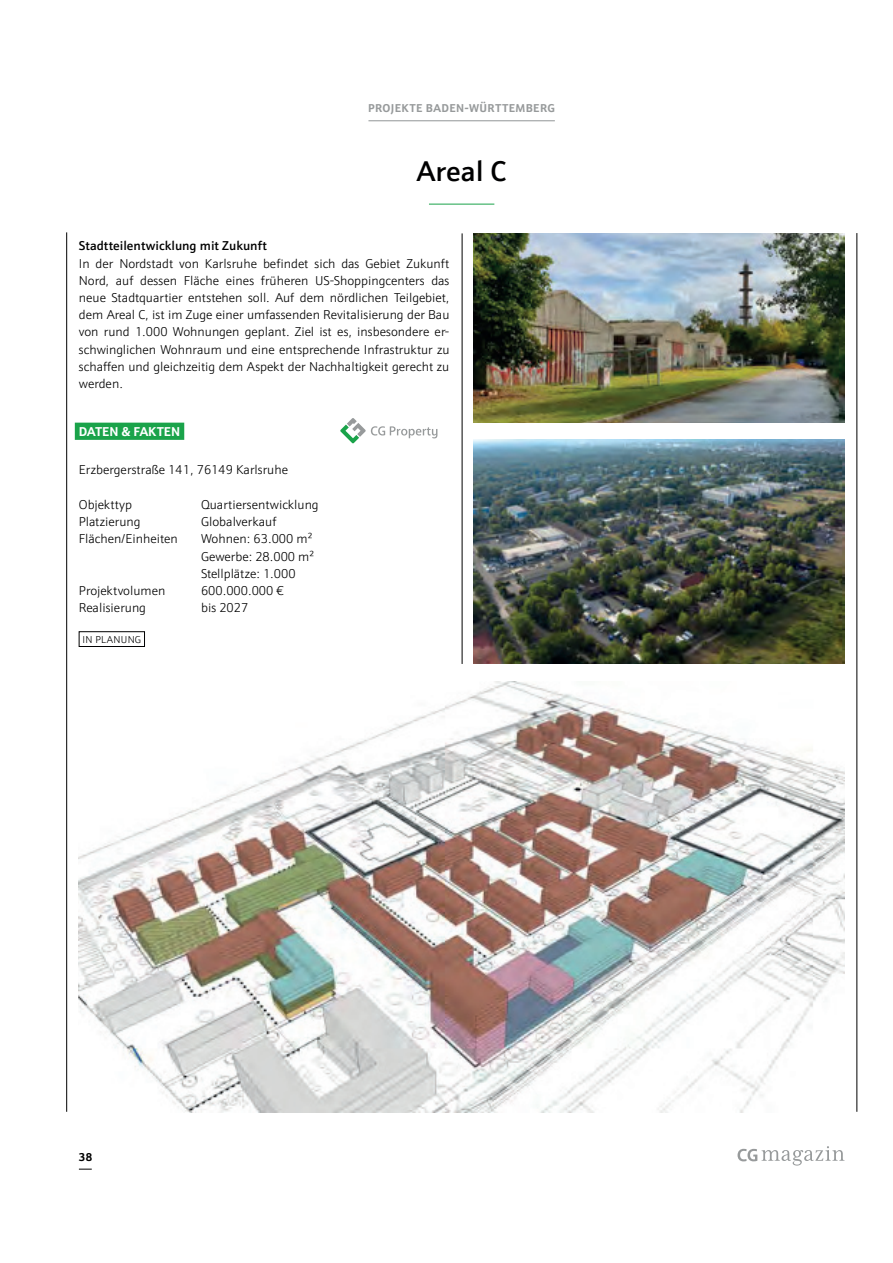
<style>
.page{position:relative;width:893px;height:1263px;background:#fff}
.page>*{position:absolute;margin:0;border:0;box-sizing:border-box;transform-origin:0 0}
.t1{font:500 28.8px "Schnebel Sans Pro";color:#000001}
.t2{font:300 12.9px/17.2px "Schnebel Sans Pro";color:#000001;text-align:justify}
.t3{font:500 12.9px "Schnebel Sans Pro";color:#000001}
.t4{font:700 12.9px "Schnebel Sans Pro";color:#fff}
.t5{font:700 11.55px "Schnebel Sans Pro";letter-spacing:.03em;color:#979a9b}
.t6{font:700 11.55px "Schnebel Sans Pro";color:#000001}
.t7{font:300 10.05px "Schnebel Sans Pro";letter-spacing:.03em;color:#000001}
</style>
<div class="page">
<svg style="left:79px;top:1169px;width:13px;height:1px"></svg>
<svg style="left:737px;top:1146px;width:107px;height:20px"></svg>
<hr style="left:66px;top:232px;width:1px;height:880px;background:#000001">
<hr style="left:856px;top:233px;width:1px;height:879px;background:#000001">
<hr style="left:462px;top:233px;width:1px;height:431px;background:#000001">
<hr style="left:429px;top:204px;width:65px;height:1px;background:#1aa34a">
<div style="left:75px;top:423px;width:109px;height:17px;background:#1aa34a"></div>
<svg style="left:79px;top:631px;width:66px;height:16px"></svg>
<hr style="left:368px;top:121px;width:187px;height:1px;background:#919596">
<img style="left:79px;top:681px;width:765px;height:431px">
<img style="left:474px;top:233px;width:370px;height:190px">
<img style="left:474px;top:440px;width:370px;height:224px">
<svg style="left:340px;top:418px;width:97px;height:25px"></svg>
<p class="t5" style="left:368px;top:104px;width:188px">PROJEKTE BADEN-WÜRTTEMBERG</p>
<h1 class="t1" style="left:417px;top:160px;width:91px">Areal C</h1>
<p class="t3" style="left:79px;top:241px;width:190px">Stadtteilentwicklung mit Zukunft</p>
<p class="t2" style="left:79px;top:256px;width:372px">In der Nordstadt von Karlsruhe befindet sich das Gebiet Zukunft Nord, auf dessen Fläche eines früheren US-Shoppingcenters das neue Stadtquartier entstehen soll. Auf dem nördlichen Teilgebiet, dem Areal C, ist im Zuge einer umfassenden Revitalisierung der Bau von rund 1.000 Wohnungen geplant. Ziel ist es, insbesondere er&shy;schwinglichen Wohnraum und eine entsprechende Infrastruktur zu schaffen und gleichzeitig dem Aspekt der Nachhaltigkeit gerecht zu werden.</p>
<p class="t4" style="left:79px;top:427px;width:103px">DATEN &amp; FAKTEN</p>
<p class="t2" style="left:79px;top:462px;width:211px">Erzbergerstraße 141, 76149 Karlsruhe</p>
<p class="t2" style="left:79px;top:497px;width:55px">Objekttyp</p>
<p class="t2" style="left:201px;top:497px;width:119px">Quartiersentwicklung</p>
<p class="t2" style="left:79px;top:514px;width:63px">Platzierung</p>
<p class="t2" style="left:201px;top:514px;width:77px">Globalverkauf</p>
<p class="t2" style="left:79px;top:531px;width:100px">Flächen/Einheiten</p>
<p class="t2" style="left:201px;top:531px;width:115px;text-align:left">Wohnen: 63.000 m²<br>Gewerbe: 28.000 m²<br>Stellplätze: 1.000</p>
<p class="t2" style="left:79px;top:583px;width:88px">Projektvolumen</p>
<p class="t2" style="left:201px;top:583px;width:84px">600.000.000 €</p>
<p class="t2" style="left:79px;top:600px;width:69px">Realisierung</p>
<p class="t2" style="left:201px;top:600px;width:49px">bis 2027</p>
<p class="t7" style="left:82px;top:635px;width:60px">IN PLANUNG</p>
<p class="t6" style="left:79px;top:1153px;width:15px">38</p>
</div>
